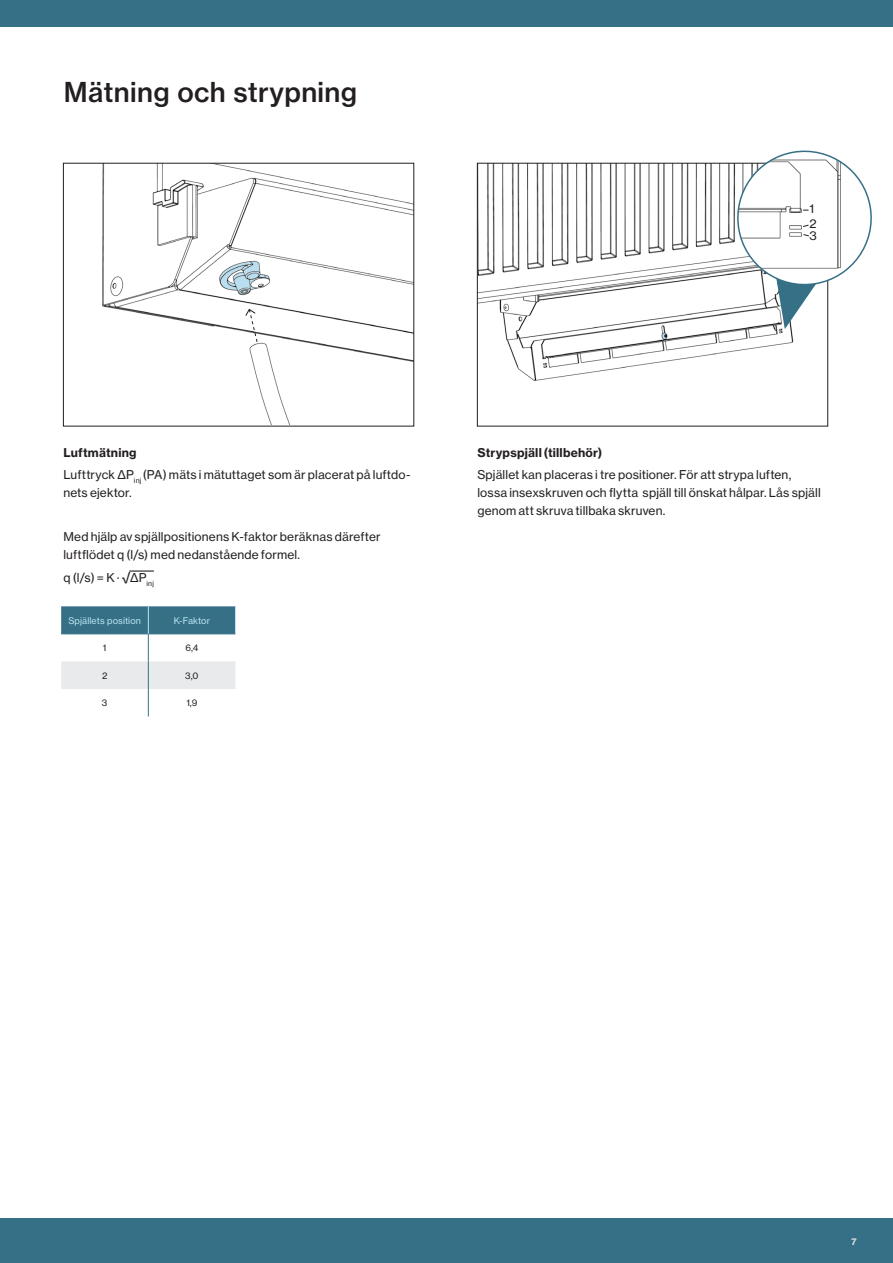
<style>
.page{position:relative;width:893px;height:1263px;background:#fff}
.page>*{position:absolute;margin:0;border:0;box-sizing:border-box;transform-origin:0 0}
.Huvudrubrik{font:27px "N Haas Grotesk TX Pro 65 Md";letter-spacing:.015em;color:#231f20}
.Brödtext{font:12px/18px "N Haas Grotesk TX Pro 55 Rg";letter-spacing:.015em;color:#231f20}
.Brödtext-2{font:12px "N Haas Grotesk TX Pro 75 Bd";letter-spacing:.02em;color:#231f20}
.t1{font:9px "N Haas Grotesk TX Pro 55 Rg";letter-spacing:.01em;color:#bae4f2}
.Ingress{font:9px "N Haas Grotesk TX Pro 55 Rg";color:#231f20}
.t2{font:9px "N Haas Grotesk TX Pro 65 Md";color:#ced1d7}
.s1{font-size:13.5px}
</style>
<div class="page">
<div style="left:0;top:1218px;width:893px;height:45px;background:#367086"></div>
<div style="left:0;top:0;width:893px;height:27px;background:#367086"></div>
<img style="left:102px;top:165px;width:310px;height:259px">
<img style="left:479px;top:165px;width:315px;height:216px">
<div style="left:477px;top:163px;width:351px;height:263px;border:1px solid #231f20"></div>
<svg style="left:245px;top:308px;width:13px;height:35px"></svg>
<svg style="left:733px;top:150px;width:139px;height:179px"></svg>
<hr style="left:129px;top:570px;width:25px;height:2px;background:#231f20">
<svg style="left:61px;top:606px;width:175px;height:110px"></svg>
<p class="Huvudrubrik" style="left:64px;top:75px;width:295px">Mätning och strypning</p>
<p class="Brödtext" style="left:810px;top:200px;width:6px">1</p>
<p class="Brödtext" style="left:810px;top:215px;width:9px">2</p>
<p class="Brödtext" style="left:810px;top:227px;width:9px">3</p>
<p class="Brödtext-2" style="left:63px;top:444px;width:75px">Luftmätning</p>
<p class="Brödtext" style="left:63px;top:465px;width:349px">Lufttryck ΔP<sub>inj</sub> (PA) mäts i mätuttaget som är placerat på luftdo&shy;nets ejektor.</p>
<p class="Brödtext" style="left:63px;top:528px;width:319px">Med hjälp av spjällpositionens K-faktor beräknas därefter luftflödet q (l/s) med nedanstående formel.</p>
<p class="Brödtext" style="left:63px;top:568px;width:92px">q (l/s) = K · <span class="s1">√</span>ΔP<sub>inj</sub></p>
<p class="t1" style="left:69px;top:615px;width:74px">Spjällets position</p>
<p class="t1" style="left:174px;top:615px;width:38px">K-Faktor</p>
<p class="Ingress" style="left:103px;top:642px;width:5px">1</p>
<p class="Ingress" style="left:185px;top:642px;width:15px">6,4</p>
<p class="Ingress" style="left:102px;top:670px;width:7px">2</p>
<p class="Ingress" style="left:185px;top:670px;width:15px">3,0</p>
<p class="Ingress" style="left:102px;top:697px;width:7px">3</p>
<p class="Ingress" style="left:186px;top:697px;width:13px">1,9</p>
<p class="Brödtext-2" style="left:477px;top:445px;width:126px">Strypspjäll (tillbehör)</p>
<p class="Brödtext" style="left:477px;top:465px;width:345px">Spjället kan placeras i tre positioner. För att strypa luften, lossa insexskruven och flytta spjäll till önskat hålpar. Lås spjäll genom att skruva tillbaka skruven.</p>
<p class="t2" style="left:851px;top:1236px;width:7px">7</p>
</div>
